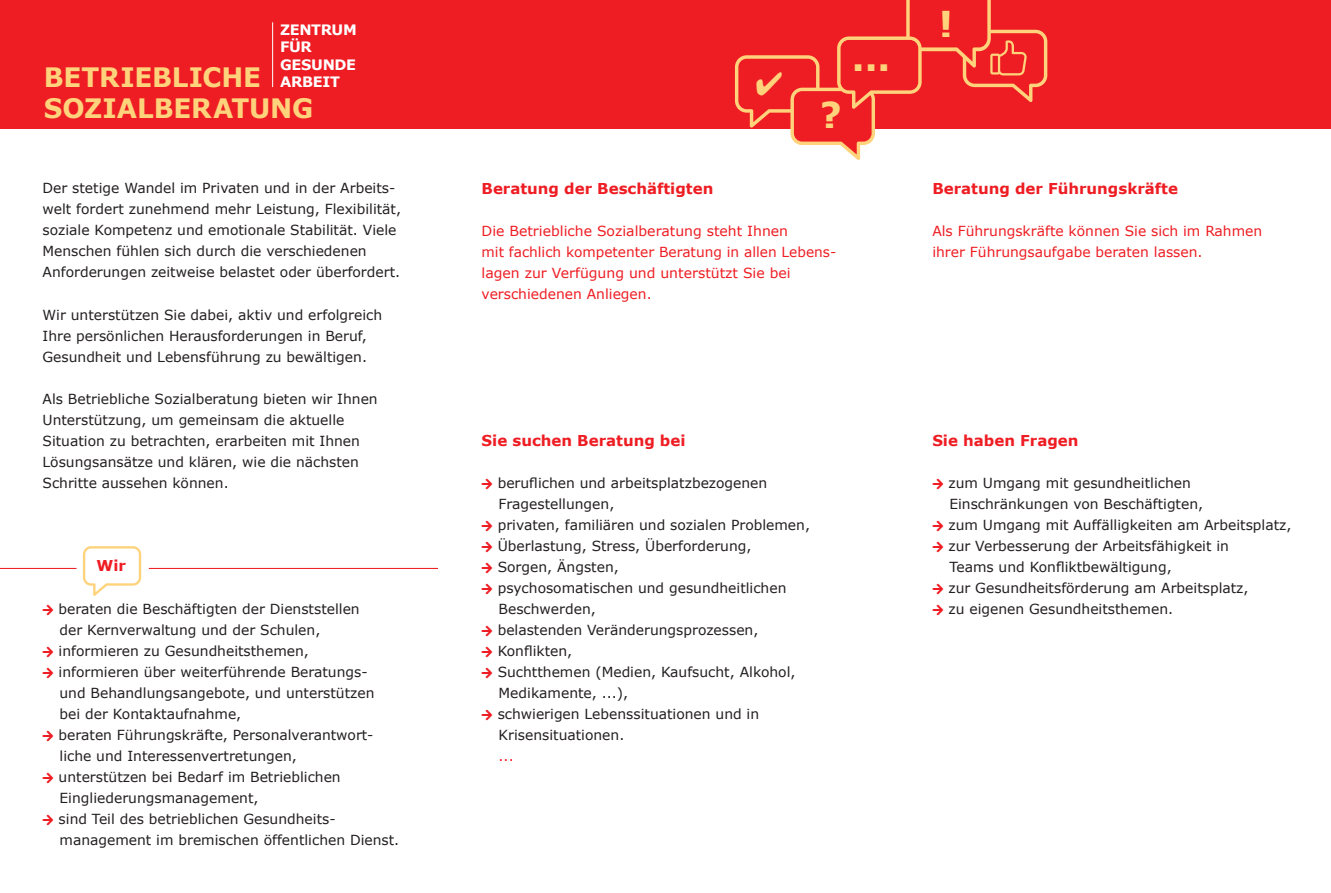
<style>
.page{position:relative;width:1331px;height:893px;background:#fff}
.page>*{position:absolute;margin:0;border:0;box-sizing:border-box;transform-origin:0 0}
.t1{font:700 35.7px "Verdana";color:#fed37c}
.t2{font:700 26.7px/31.5px "Verdana";letter-spacing:-.005em;color:#fed37c}
.t3{font:700 15px "Verdana";color:#ee1d23}
.t4{font:700 14.4px/17.4px "Verdana";letter-spacing:-.025em;color:#fff}
.t5{font:13.8px/21px "Verdana";color:#231f20}
.t6{font:13.8px/21px "Verdana";color:#ee1d23}
.s1{font-family:"Arrow Dynamic";font-weight:700;font-size:12px;color:#ee1d23}
</style>
<div class="page">
<div style="left:0;top:0;width:1331px;height:129px;background:#ee1d23"></div>
<hr style="left:272px;top:22px;width:1px;height:65px;background:#fff">
<hr style="left:0;top:568px;width:77px;height:1px;background:#ee1d23">
<hr style="left:149px;top:568px;width:289px;height:1px;background:#ee1d23">
<svg style="left:83px;top:546px;width:58px;height:50px"></svg>
<svg style="left:735px;top:0;width:312px;height:160px"></svg>
<p class="t4" style="left:280px;top:21px;width:78px">ZENTRUM<br>FÜR<br>GESUNDE<br>ARBEIT</p>
<p class="t2" style="left:44px;top:61px;width:271px">BETRIEBLICHE<br>SOZIALBERATUNG</p>
<p class="t5" style="left:43px;top:177px;width:360px">Der stetige Wandel im Privaten und in der Arbeits&shy;welt fordert zunehmend mehr Leistung, Flexibilität, soziale Kompetenz und emotionale Stabilität. Viele Menschen fühlen sich durch die verschiedenen Anforderungen zeitweise belastet oder überfordert.</p>
<p class="t5" style="left:43px;top:303px;width:341px">Wir unterstützen Sie dabei, aktiv und erfolgreich<br>Ihre persönlichen Herausforderungen in Beruf,<br>Gesundheit und Lebensführung zu bewältigen.</p>
<p class="t5" style="left:43px;top:388px;width:337px">Als Betriebliche Sozialberatung bieten wir Ihnen Unterstützung, um gemeinsam die aktuelle Situation zu betrachten, erarbeiten mit Ihnen Lösungsansätze und klären, wie die nächsten Schritte aussehen können.</p>
<p class="t3" style="left:97px;top:556px;width:31px">Wir</p>
<p class="t5" style="left:43px;top:597px;width:319px"><span class="s1">-</span> beraten die Beschäftigten der Dienststellen</p>
<p class="t5" style="left:60px;top:618px;width:262px">der Kernverwaltung und der Schulen,</p>
<p class="t5" style="left:43px;top:639px;width:268px"><span class="s1">-</span> informieren zu Gesundheitsthemen,</p>
<p class="t5" style="left:43px;top:660px;width:327px"><span class="s1">-</span> informieren über weiterführende Beratungs-</p>
<p class="t5" style="left:60px;top:681px;width:316px">und Behandlungsangebote, und unterstützen bei der Kontaktaufnahme,</p>
<p class="t5" style="left:60px;top:723px;width:315px;text-indent:-17px"><span class="s1">-</span> beraten Führungskräfte, Personalverantwort&shy;liche und Interessenvertretungen,</p>
<p class="t5" style="left:60px;top:765px;width:283px;text-indent:-17px"><span class="s1">-</span> unterstützen bei Bedarf im Betrieblichen<br>Eingliederungsmanagement,</p>
<p class="t5" style="left:60px;top:807px;width:341px;text-indent:-17px"><span class="s1">-</span> sind Teil des betrieblichen Gesundheits&shy;management im bremischen öffentlichen Dienst.</p>
<p class="t1" style="left:820px;top:93px;width:23px">?</p>
<p class="t1" style="left:852px;top:35px;width:40px">...</p>
<p class="t3" style="left:482px;top:179px;width:233px">Beratung der Beschäftigten</p>
<p class="t6" style="left:482px;top:220px;width:356px">Die Betriebliche Sozialberatung steht Ihnen<br>mit fachlich kompetenter Beratung in allen Lebens&shy;lagen zur Verfügung und unterstützt Sie bei verschiedenen Anliegen.</p>
<p class="t1" style="left:939px;top:1px;width:16px">!</p>
<p class="t3" style="left:932px;top:179px;width:247px">Beratung der Führungskräfte</p>
<p class="t6" style="left:932px;top:220px;width:331px">Als Führungskräfte können Sie sich im Rahmen ihrer Führungsaufgabe beraten lassen.</p>
<p class="t3" style="left:482px;top:431px;width:205px">Sie suchen Beratung bei</p>
<p class="t5" style="left:482px;top:472px;width:287px"><span class="s1">-</span> beruflichen und arbeitsplatzbezogenen</p>
<p class="t5" style="left:499px;top:493px;width:117px">Fragestellungen,</p>
<p class="t5" style="left:482px;top:514px;width:330px"><span class="s1">-</span> privaten, familiären und sozialen Problemen,</p>
<p class="t5" style="left:482px;top:535px;width:271px"><span class="s1">-</span> Überlastung, Stress, Überforderung,</p>
<p class="t5" style="left:482px;top:556px;width:139px"><span class="s1">-</span> Sorgen, Ängsten,</p>
<p class="t5" style="left:482px;top:577px;width:306px"><span class="s1">-</span> psychosomatischen und gesundheitlichen</p>
<p class="t5" style="left:499px;top:598px;width:99px">Beschwerden,</p>
<p class="t5" style="left:482px;top:619px;width:278px"><span class="s1">-</span> belastenden Veränderungsprozessen,</p>
<p class="t5" style="left:482px;top:640px;width:92px"><span class="s1">-</span> Konflikten,</p>
<p class="t5" style="left:482px;top:661px;width:315px"><span class="s1">-</span> Suchtthemen (Medien, Kaufsucht, Alkohol,</p>
<p class="t5" style="left:499px;top:682px;width:131px">Medikamente, ...),</p>
<p class="t5" style="left:499px;top:703px;width:262px;text-indent:-17px"><span class="s1">-</span> schwierigen Lebenssituationen und in<br>Krisensituationen.</p>
<p class="t6" style="left:499px;top:745px;width:17px">...</p>
<p class="t3" style="left:932px;top:431px;width:148px">Sie haben Fragen</p>
<p class="t5" style="left:932px;top:472px;width:260px"><span class="s1">-</span> zum Umgang mit gesundheitlichen</p>
<p class="t5" style="left:949px;top:493px;width:255px">Einschränkungen von Beschäftigten,</p>
<p class="t5" style="left:932px;top:514px;width:361px"><span class="s1">-</span> zum Umgang mit Auffälligkeiten am Arbeitsplatz,</p>
<p class="t5" style="left:932px;top:535px;width:298px"><span class="s1">-</span> zur Verbesserung der Arbeitsfähigkeit in</p>
<p class="t5" style="left:949px;top:556px;width:224px">Teams und Konfliktbewältigung,</p>
<p class="t5" style="left:932px;top:577px;width:318px"><span class="s1">-</span> zur Gesundheitsförderung am Arbeitsplatz,</p>
<p class="t5" style="left:932px;top:598px;width:242px"><span class="s1">-</span> zu eigenen Gesundheitsthemen.</p>
</div>
